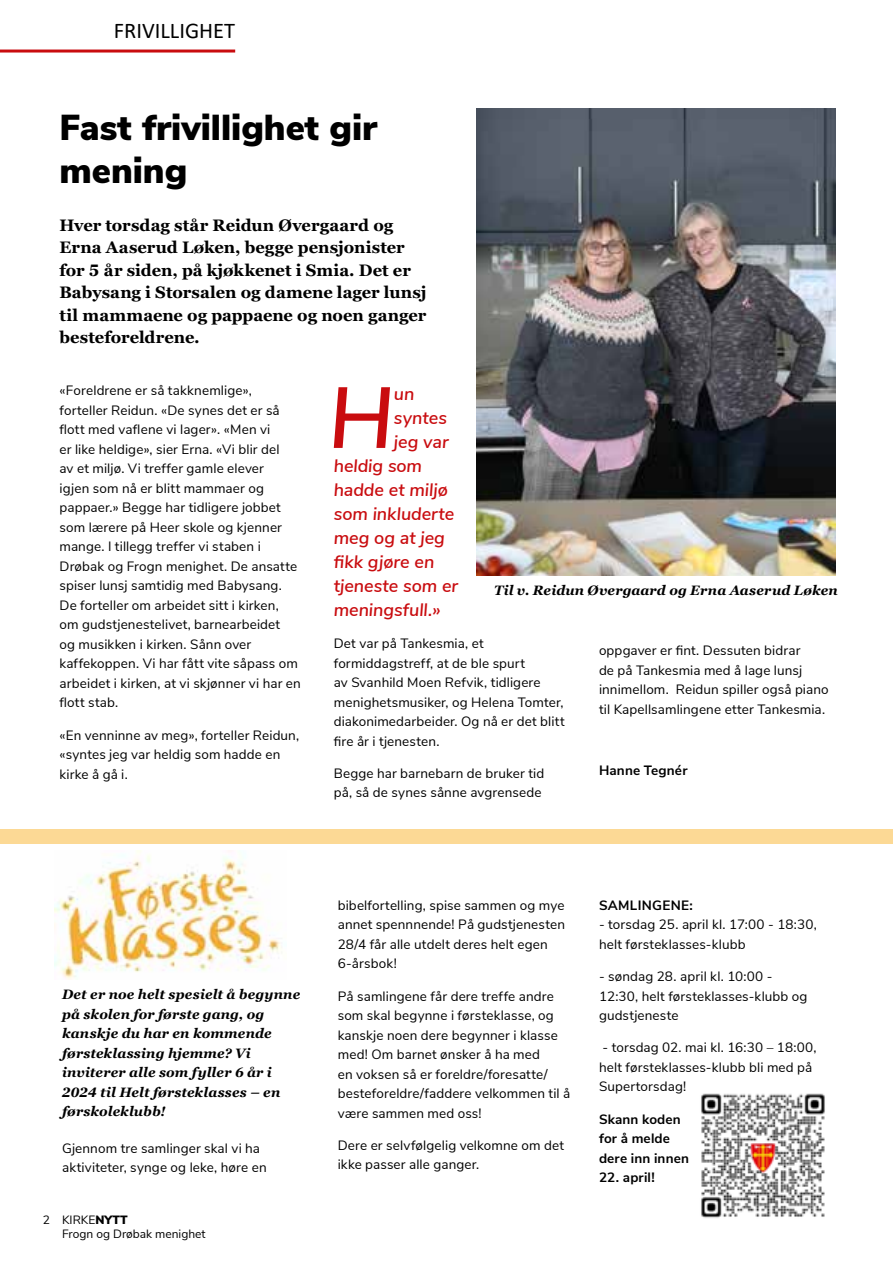
<style>
.page{position:relative;width:893px;height:1263px;background:#fff}
.page>*{position:absolute;margin:0;border:0;box-sizing:border-box;transform-origin:0 0}
.t1{font:italic 600 86.1px "Nunito Sans";color:#c90c0f}
.t2{font:900 36px/43.2px "Nunito Sans";color:#000}
.t3{font:22.5px "Calibri";color:#000}
.t4{font:italic 600 18px "Nunito Sans";letter-spacing:-.005em;color:#c90c0f}
.t5{font:700 16.5px/22.5px "Georgia Pro";color:#000}
.t6{font:13.5px/19.5px "Nunito Sans";letter-spacing:.01em;color:#000}
.t7{font:italic 700 13.5px/19.5px "Georgia Pro";letter-spacing:.01em;color:#000}
.t8{font:700 13.5px/19.5px "Nunito Sans";letter-spacing:.01em;color:#000}
.t9{font:12px/14.4px "Nunito Sans";color:#000}
.s1{font-style:italic}
.s2{font-weight:900}
</style>
<div class="page">
<hr style="left:0;top:50px;width:235px;height:3px;background:#c90c0f">
<div style="left:0;top:829px;width:893px;height:15px;background:#fcd995"></div>
<hr style="left:892px;top:844px;width:1px;height:419px;background:#f5b80a">
<img style="left:477px;top:109px;width:358px;height:466px">
<img style="left:55px;top:850px;width:227px;height:129px">
<img style="left:701px;top:1093px;width:124px;height:125px">
<h3 class="t3" style="left:114px;top:15px;width:123px">FRIVILLIGHET</h3>
<h2 class="t2" style="left:60px;top:104px;width:319px">Fast frivillighet gir mening</h2>
<p class="t5" style="left:60px;top:214px;width:369px">Hver torsdag står Reidun Øvergaard og Erna Aaserud Løken, begge pensjonister for 5 år siden, på kjøkkenet i Smia. Det er Babysang i Storsalen og damene lager lunsj til mammaene og pappaene og noen ganger besteforeldrene<span class="s1">.</span></p>
<p class="t6" style="left:60px;top:380px;width:243px">«Foreldrene er så takknemlige», forteller Reidun. «De synes det er så flott med vaflene vi lager». «Men vi<br>er like heldige», sier Erna. «Vi blir del<br>av et miljø. Vi treffer gamle elever<br>igjen som nå er blitt mammaer og pappaer.» Begge har tidligere jobbet som lærere på Heer skole og kjenner mange. I tillegg treffer vi staben i Drøbak og Frogn menighet. De ansatte spiser lunsj samtidig med Babysang.<br>De forteller om arbeidet sitt i kirken, om gudstjenestelivet, barnearbeidet<br>og musikken i kirken. Sånn over kaffekoppen. Vi har fått vite såpass om arbeidet i kirken, at vi skjønner vi har en flott stab.</p>
<p class="t6" style="left:60px;top:724px;width:241px">«En venninne av meg», forteller Reidun, «syntes jeg var heldig som hadde en kirke å gå i.</p>
<h1 class="t1" style="left:328px;top:355px;width:67px">H</h1>
<h3 class="t4" style="left:394px;top:380px;width:22px">un</h3>
<h3 class="t4" style="left:394px;top:404px;width:55px">syntes</h3>
<h3 class="t4" style="left:394px;top:428px;width:56px">jeg var</h3>
<h3 class="t4" style="left:334px;top:452px;width:90px">heldig som</h3>
<h3 class="t4" style="left:334px;top:476px;width:116px">hadde et miljø</h3>
<h3 class="t4" style="left:334px;top:500px;width:122px">som inkluderte</h3>
<h3 class="t4" style="left:334px;top:524px;width:113px">meg og at jeg</h3>
<h3 class="t4" style="left:334px;top:548px;width:102px">fikk gjøre en</h3>
<h3 class="t4" style="left:334px;top:572px;width:126px">tjeneste som er</h3>
<h3 class="t4" style="left:334px;top:596px;width:109px">meningsfull.»</h3>
<p class="t6" style="left:334px;top:633px;width:232px">Det var på Tankesmia, et formiddagstreff, at de ble spurt<br>av Svanhild Moen Refvik, tidligere menighetsmusiker, og Helena Tomter, diakonimedarbeider. Og nå er det blitt fire år i tjenesten.</p>
<p class="t6" style="left:334px;top:763px;width:212px">Begge har barnebarn de bruker tid på, så de synes sånne avgrensede</p>
<p class="t7" style="left:494px;top:581px;width:345px">Til v. Reidun Øvergaard og Erna Aaserud Løken</p>
<p class="t6" style="left:599px;top:640px;width:231px">oppgaver er fint. Dessuten bidrar<br>de på Tankesmia med å lage lunsj innimellom. Reidun spiller også piano til Kapellsamlingene etter Tankesmia.</p>
<p class="t8" style="left:599px;top:760px;width:90px">Hanne Tegnér</p>
<p class="t7" style="left:62px;top:985px;width:240px">Det er noe helt spesielt å begynne på skolen for første gang, og kanskje du har en kommende førsteklassing hjemme? Vi inviterer alle som fyller 6 år i<br>2024 til Helt førsteklasses – en førskoleklubb!</p>
<p class="t6" style="left:62px;top:1137px;width:206px">Gjennom tre samlinger skal vi ha aktiviteter, synge og leke, høre en</p>
<p class="t9" style="left:62px;top:1212px;width:145px;text-indent:-19px">2 KIRKE<span class="s2">NYTT<br></span>Frogn og Drøbak menighet</p>
<p class="t6" style="left:338px;top:895px;width:229px">bibelfortelling, spise sammen og mye annet spennnende! På gudstjenesten<br>28/4 får alle utdelt deres helt egen<br>6-årsbok!</p>
<p class="t6" style="left:338px;top:985px;width:234px">På samlingene får dere treffe andre som skal begynne i førsteklasse, og kanskje noen dere begynner i klasse med! Om barnet ønsker å ha med<br>en voksen så er foreldre/foresatte/ besteforeldre/faddere velkommen til å være sammen med oss!</p>
<p class="t6" style="left:338px;top:1135px;width:228px">Dere er selvfølgelig velkomne om det ikke passer alle ganger.</p>
<p class="t8" style="left:599px;top:895px;width:95px">SAMLINGENE:</p>
<p class="t6" style="left:599px;top:914px;width:219px">- torsdag 25. april kl. 17:00 - 18:30, helt førsteklasses-klubb</p>
<p class="t6" style="left:599px;top:966px;width:210px">- søndag 28. april kl. 10:00 -<br>12:30, helt førsteklasses-klubb og gudstjeneste</p>
<p class="t6" style="left:599px;top:1037px;width:219px">- torsdag 02. mai kl. 16:30 – 18:00, helt førsteklasses-klubb bli med på<br>Supertorsdag!</p>
<p class="t8" style="left:599px;top:1108px;width:91px">Skann koden for å melde dere inn innen</p>
<p class="t8" style="left:599px;top:1167px;width:57px">22. april!</p>
</div>
